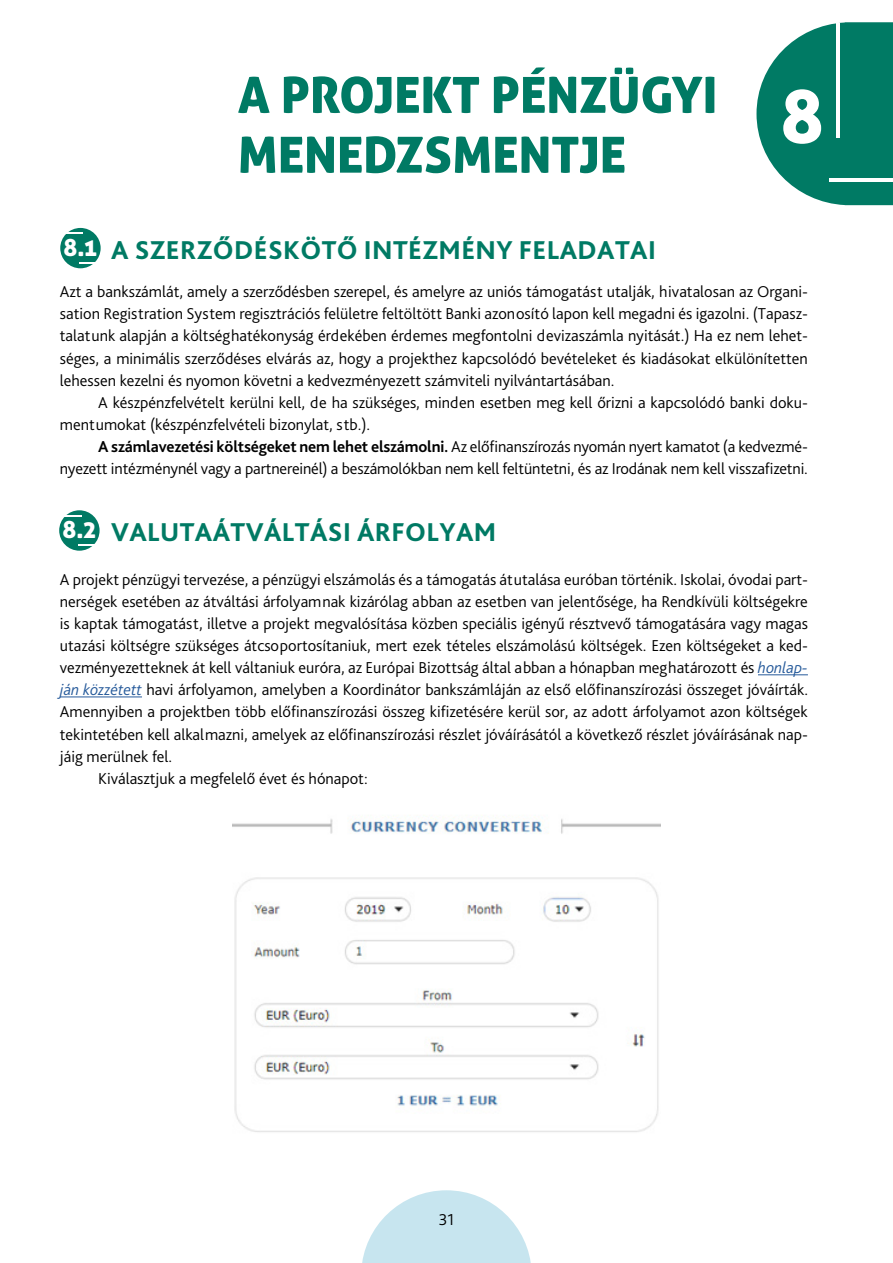
<style>
.page{position:relative;width:893px;height:1263px;background:#fff}
.page>*{position:absolute;margin:0;border:0;box-sizing:border-box;transform-origin:0 0}
.t1{font:800 27px "Bliss Pro";letter-spacing:.015em;color:#007a64}
.t2{font:24px "Aller Display";color:#fff}
.t3{font:300 16.5px/22px "Bliss Pro";color:#000;text-align:justify}
.s1{font-weight:700}
.s2{font-style:italic;color:#275b9b}
</style>
<div class="page">
<svg style="left:362px;top:1190px;width:169px;height:73px"></svg>
<div style="left:60px;top:228px;width:41px;height:40px;background:#007a64;border-radius:50%"></div>
<hr style="left:50px;top:233px;width:33px;height:1px;background:#fff">
<hr style="left:80px;top:262px;width:32px;height:1px;background:#fff">
<div style="left:59px;top:510px;width:41px;height:41px;background:#007a64;border-radius:50%"></div>
<hr style="left:49px;top:515px;width:32px;height:1px;background:#fff">
<hr style="left:79px;top:544px;width:32px;height:2px;background:#fff">
<svg style="left:756px;top:22px;width:137px;height:183px"></svg>
<svg style="left:240px;top:136px;width:384px;height:37px"></svg>
<svg style="left:238px;top:67px;width:476px;height:46px"></svg>
<hr style="left:758px;top:674px;width:50px;height:1px;background:#275b9b">
<hr style="left:60px;top:696px;width:82px;height:1px;background:#275b9b">
<img style="left:232px;top:816px;width:429px;height:316px">
<h1 class="t1" style="left:111px;top:234px;width:546px">A SZERZŐDÉSKÖTŐ INTÉZMÉNY FELADATAI</h1>
<p class="t3" style="left:60px;top:280px;width:750px">Azt a bankszámlát, amely a szerződésben szerepel, és amelyre az uniós támogatást utalják, hivatalosan az Organi&shy;sation Registration System regisztrációs felületre feltöltött Banki azonosító lapon kell megadni és igazolni. (Tapasz&shy;talatunk alapján a költséghatékonyság érdekében érdemes megfontolni devizaszámla nyitását.) Ha ez nem lehet&shy;séges, a minimális szerződéses elvárás az, hogy a projekthez kapcsolódó bevételeket és kiadásokat elkülönítetten lehessen kezelni és nyomon követni a kedvezményezett számviteli nyilvántartásában.</p>
<p class="t3" style="left:60px;top:391px;width:750px;text-indent:38px">A készpénzfelvételt kerülni kell, de ha szükséges, minden esetben meg kell őrizni a kapcsolódó banki doku&shy;mentumokat (készpénzfelvételi bizonylat, stb.).</p>
<p class="t3" style="left:60px;top:435px;width:750px;text-align:right"><span class="s1">A számlavezetési költségeket nem lehet elszámolni.</span> Az előfinanszírozás nyomán nyert kamatot (a kedvezmé&shy;nyezett intézménynél vagy a partnereinél) a beszámolókban nem kell feltüntetni, és az Irodának nem kell visszafizetni.</p>
<h1 class="t1" style="left:111px;top:515px;width:387px">VALUTAÁTVÁLTÁSI ÁRFOLYAM</h1>
<p class="t3" style="left:60px;top:568px;width:749px">A projekt pénzügyi tervezése, a pénzügyi elszámolás és a támogatás átutalása euróban történik. Iskolai, óvodai part-</p>
<p class="t3" style="left:60px;top:590px;width:749px">nerségek esetében az átváltási árfolyamnak kizárólag abban az esetben van jelentősége, ha Rendkívüli költségekre</p>
<p class="t3" style="left:60px;top:612px;width:750px">is kaptak támogatást, illetve a projekt megvalósítása közben speciális igényű résztvevő támogatására vagy magas</p>
<p class="t3" style="left:60px;top:634px;width:749px">utazási költségre szükséges átcsoportosítaniuk, mert ezek tételes elszámolású költségek. Ezen költségeket a ked-</p>
<p class="t3" style="left:60px;top:656px;width:749px">vezményezetteknek át kell váltaniuk euróra, az Európai Bizottság által abban a hónapban meghatározott és <span class="s2">honlap-</span></p>
<p class="t3" style="left:60px;top:678px;width:750px"><span class="s2">ján közzétett</span> havi árfolyamon, amelyben a Koordinátor bankszámláján az első előfinanszírozási összeget jóváírták.</p>
<p class="t3" style="left:60px;top:700px;width:749px">Amennyiben a projektben több előfinanszírozási összeg kifizetésére kerül sor, az adott árfolyamot azon költségek</p>
<p class="t3" style="left:60px;top:723px;width:750px">tekintetében kell alkalmazni, amelyek az előfinanszírozási részlet jóváírásától a következő részlet jóváírásának nap-</p>
<p class="t3" style="left:60px;top:745px;width:114px">jáig merülnek fel.</p>
<p class="t3" style="left:98px;top:767px;width:271px">Kiválasztjuk a megfelelő évet és hónapot:</p>
<h2 class="t2" style="left:64px;top:232px;width:35px">8.1</h2>
<h2 class="t2" style="left:63px;top:514px;width:35px">8.2</h2>
<p class="t3" style="left:439px;top:1208px;width:17px">31</p>
</div>
